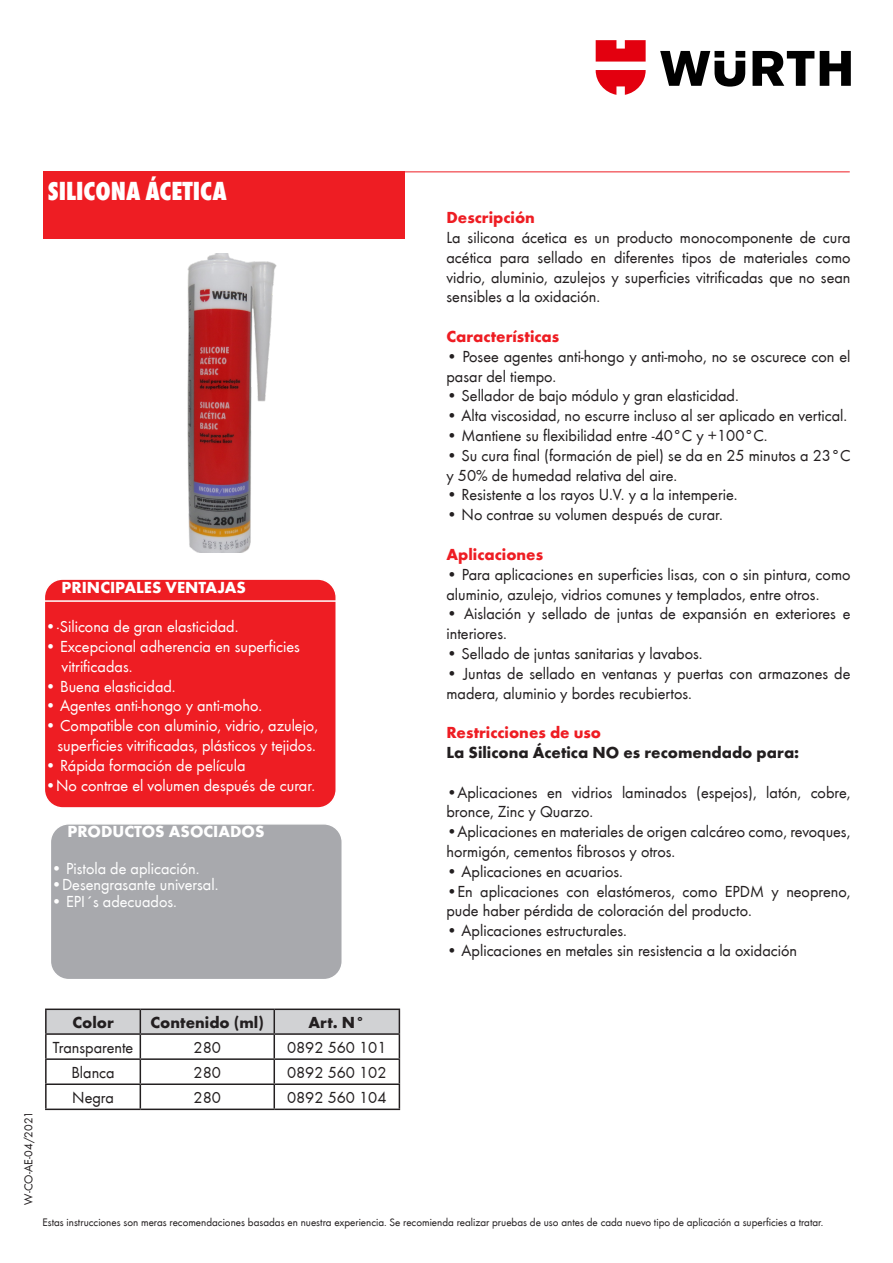
<style>
.page{position:relative;width:893px;height:1263px;background:#fff}
.page>*{position:absolute;margin:0;border:0;box-sizing:border-box;transform-origin:0 0}
.t1{font:800 condensed 27px "Wuerth";color:#fff}
.t2{font:16.5px/19.8px "Wuerth";color:#231f20}
.t3{font:16.5px/19.8px "Wuerth";color:#fff}
.t4{font:700 16.5px/19.8px "Wuerth";color:#231f20}
.t5{font:700 16.5px "Wuerth";color:#ee1d23}
.t6{font:700 16.5px "Wuerth";color:#fff}
.t7{font:12px "Wuerth";color:#231f20}
.t8{font:11.25px "Wuerth";color:#231f20}
.s1{color:#ee1d23}
</style>
<div class="page">
<div style="left:43px;top:172px;width:362px;height:67px;background:#ee1d23"></div>
<hr style="left:358px;top:171px;width:492px;height:1px;background:#ee1d23">
<svg style="left:660px;top:51px;width:191px;height:36px"></svg>
<svg style="left:596px;top:40px;width:50px;height:55px"></svg>
<div style="left:50px;top:824px;width:292px;height:156px;background:#a8a9ad;border-radius:18px"></div>
<div style="left:50px;top:823px;width:293px;height:157px;border:2px solid #fff;border-radius:18px"></div>
<div style="left:44px;top:579px;width:292px;height:229px;background:#ee1d23;border-radius:18px"></div>
<div style="left:44px;top:578px;width:293px;height:231px;border:2px solid #fff;border-radius:18px"></div>
<hr style="left:44px;top:600px;width:293px;height:2px;background:#fff">
<hr style="left:45px;top:1008px;width:95px;height:2px;background:#231f20">
<hr style="left:45px;top:1010px;width:2px;height:23px;background:#231f20">
<hr style="left:140px;top:1008px;width:134px;height:2px;background:#231f20">
<hr style="left:274px;top:1008px;width:126px;height:2px;background:#231f20">
<hr style="left:45px;top:1033px;width:95px;height:2px;background:#231f20">
<hr style="left:45px;top:1035px;width:2px;height:23px;background:#231f20">
<hr style="left:45px;top:1058px;width:95px;height:2px;background:#231f20">
<hr style="left:45px;top:1060px;width:2px;height:23px;background:#231f20">
<hr style="left:45px;top:1083px;width:95px;height:2px;background:#231f20">
<hr style="left:45px;top:1085px;width:2px;height:23px;background:#231f20">
<svg style="left:46px;top:1009px;width:354px;height:99px"></svg>
<hr style="left:45px;top:1108px;width:95px;height:2px;background:#231f20">
<hr style="left:140px;top:1108px;width:134px;height:2px;background:#231f20">
<hr style="left:274px;top:1108px;width:126px;height:2px;background:#231f20">
<img style="left:187px;top:253px;width:90px;height:300px">
<p class="t1" style="left:48px;top:172px;width:181px">SILICONA ÁCETICA</p>
<p class="t6" style="left:62px;top:575px;width:186px">PRINCIPALES VENTAJAS</p>
<p class="t3" style="left:45px;top:616px;width:195px">•·Silicona de gran elasticidad.</p>
<p class="t3" style="left:62px;top:636px;width:240px;text-indent:-16px">• Excepcional adherencia en superficies vitrificadas.</p>
<p class="t3" style="left:45px;top:675px;width:132px">• Buena elasticidad.</p>
<p class="t3" style="left:45px;top:695px;width:219px">• Agentes anti-hongo y anti-moho.</p>
<p class="t3" style="left:45px;top:715px;width:275px;text-align:right">• Compatible con aluminio, vidrio, azulejo, superficies vitrificadas, plásticos y tejidos.</p>
<p class="t3" style="left:45px;top:755px;width:202px">• Rápida formación de película</p>
<p class="t3" style="left:45px;top:774px;width:271px">•No contrae el volumen después de curar.</p>
<p class="t6" style="left:68px;top:820px;width:198px">PRODUCTOS ASOCIADOS</p>
<p class="t3" style="left:51px;top:857px;width:150px">• Pistola de aplicación.</p>
<p class="t3" style="left:51px;top:874px;width:169px">•Desengrasante universal.</p>
<p class="t3" style="left:51px;top:890px;width:127px">• EPI´s adecuados.</p>
<p class="t5" style="left:446px;top:206px;width:90px">Descripción</p>
<p class="t2" style="left:446px;top:227px;width:405px;text-align:justify">La silicona ácetica es un producto monocomponente de cura acética para sellado en diferentes tipos de materiales como vidrio, aluminio, azulejos y superficies vitrificadas que no sean sensibles a la oxidación.</p>
<p class="t5" style="left:446px;top:324px;width:114px">Características</p>
<p class="t2" style="left:446px;top:346px;width:405px">• Posee agentes anti-hongo y anti-moho, no se oscurece con el pasar del tiempo.</p>
<p class="t2" style="left:446px;top:385px;width:294px">• Sellador de bajo módulo y gran elasticidad.</p>
<p class="t2" style="left:446px;top:405px;width:402px">• Alta viscosidad, no escurre incluso al ser aplicado en vertical.</p>
<p class="t2" style="left:446px;top:425px;width:323px">• Mantiene su flexibilidad entre -40°C y +100°C.</p>
<p class="t2" style="left:446px;top:445px;width:405px">• Su cura final (formación de piel) se da en 25 minutos a 23°C y 50% de humedad relativa del aire.</p>
<p class="t2" style="left:446px;top:484px;width:293px">• Resistente a los rayos U.V. y a la intemperie.</p>
<p class="t2" style="left:446px;top:504px;width:278px">• No contrae su volumen después de curar.</p>
<p class="t5" style="left:446px;top:542px;width:98px">Aplicaciones</p>
<p class="t2" style="left:446px;top:563px;width:405px">• Para aplicaciones en superficies lisas, con o sin pintura, como aluminio, azulejo, vidrios comunes y templados, entre otros.</p>
<p class="t2" style="left:446px;top:603px;width:405px">• Aislación y sellado de juntas de expansión en exteriores e interiores.</p>
<p class="t2" style="left:446px;top:643px;width:258px">• Sellado de juntas sanitarias y lavabos.</p>
<p class="t2" style="left:446px;top:662px;width:405px">• Juntas de sellado en ventanas y puertas con armazones de madera, aluminio y bordes recubiertos.</p>
<p class="t4" style="left:446px;top:721px;width:354px"><span class="s1">Restricciones de uso<br></span>La Silicona Ácetica NO es recomendado para:</p>
<p class="t2" style="left:446px;top:781px;width:405px">•Aplicaciones en vidrios laminados (espejos), latón, cobre, bronce, Zinc y Quarzo.</p>
<p class="t2" style="left:446px;top:821px;width:405px">•Aplicaciones en materiales de origen calcáreo como, revoques, hormigón, cementos fibrosos y otros.</p>
<p class="t2" style="left:446px;top:860px;width:178px">• Aplicaciones en acuarios.</p>
<p class="t2" style="left:446px;top:880px;width:405px">•En aplicaciones con elastómeros, como EPDM y neopreno, pude haber pérdida de coloración del producto.</p>
<p class="t2" style="left:446px;top:920px;width:182px">• Aplicaciones estructurales.</p>
<p class="t2" style="left:446px;top:940px;width:352px">• Aplicaciones en metales sin resistencia a la oxidación</p>
<p class="t7" style="left:20px;top:1205px;width:95px;rotate:-90deg">W-CO-AE-04/2021</p>
<p class="t4" style="left:72px;top:1011px;width:43px">Color</p>
<p class="t4" style="left:151px;top:1011px;width:115px">Contenido (ml)</p>
<p class="t4" style="left:309px;top:1011px;width:58px">Art. N°</p>
<p class="t2" style="left:53px;top:1036px;width:82px">Transparente</p>
<p class="t2" style="left:194px;top:1036px;width:29px">280</p>
<p class="t2" style="left:287px;top:1036px;width:101px">0892 560 101</p>
<p class="t2" style="left:71px;top:1061px;width:45px">Blanca</p>
<p class="t2" style="left:194px;top:1061px;width:29px">280</p>
<p class="t2" style="left:287px;top:1061px;width:101px">0892 560 102</p>
<p class="t2" style="left:72px;top:1087px;width:43px">Negra</p>
<p class="t2" style="left:194px;top:1087px;width:29px">280</p>
<p class="t2" style="left:287px;top:1087px;width:101px">0892 560 104</p>
<p class="t8" style="left:43px;top:1214px;width:782px">Estas instrucciones son meras recomendaciones basadas en nuestra experiencia. Se recomienda realizar pruebas de uso antes de cada nuevo tipo de aplicación a superficies a tratar.</p>
</div>
